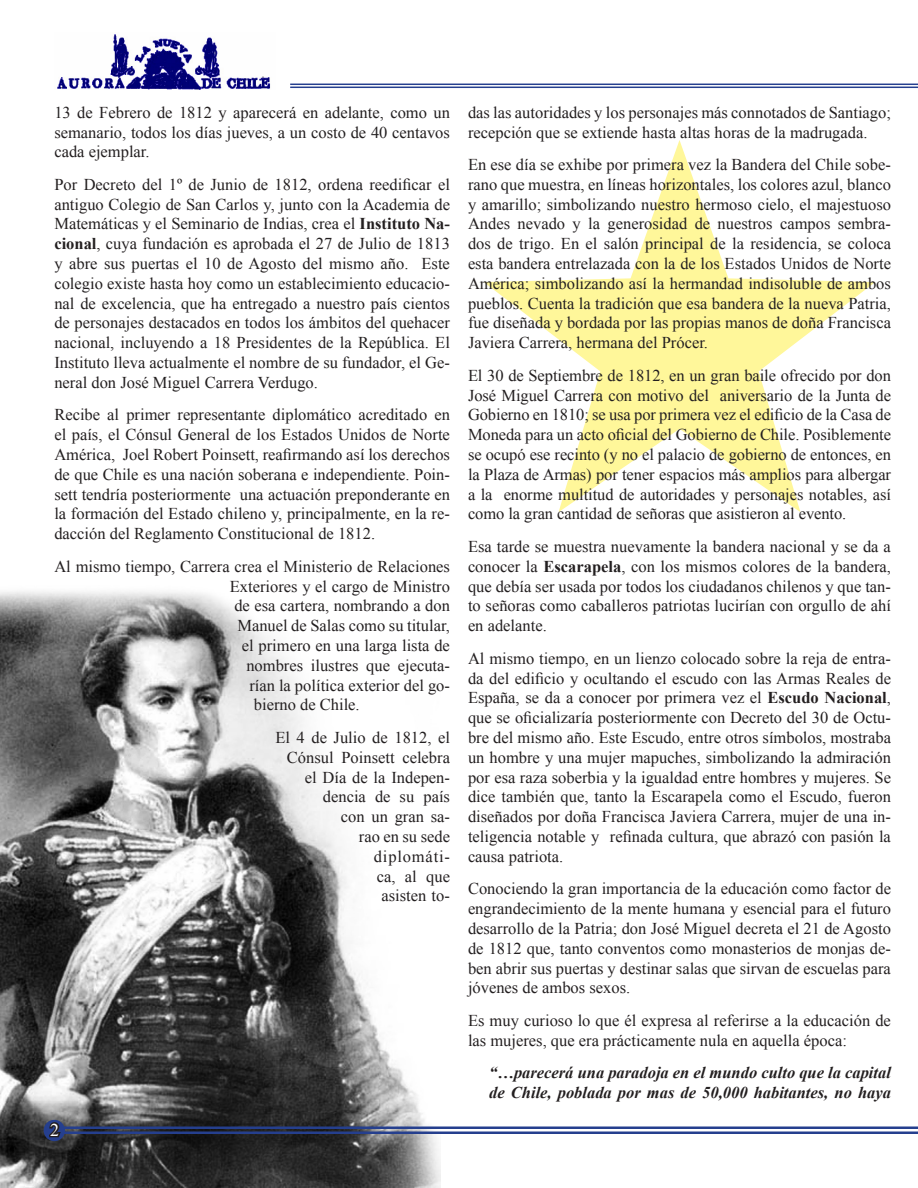
<style>
.page{position:relative;width:918px;height:1188px;background:#fff}
.page>*{position:absolute;margin:0;border:0;box-sizing:border-box;transform-origin:0 0}
.t1{font:18px "Times New Roman";color:#fff}
.t2{font:16.5px/19.8px "Times New Roman";color:#231f20;text-align:justify}
.t3{font:italic 700 16.5px/19.8px "Times New Roman";color:#231f20}
.s1{font-weight:700}
</style>
<div class="page">
<svg style="left:484px;top:140px;width:391px;height:372px"></svg>
<hr style="left:290px;top:87px;width:628px;height:1px;background:#253f8e">
<hr style="left:290px;top:84px;width:628px;height:1px;background:#253f8e">
<img style="left:0;top:591px;width:441px;height:597px">
<hr style="left:54px;top:1132px;width:864px;height:2px;background:#253f8e">
<hr style="left:54px;top:1127px;width:864px;height:2px;background:#253f8e">
<div style="left:44px;top:1120px;width:21px;height:21px;background:#253f8e;border-radius:50%"></div>
<svg style="left:45px;top:1120px;width:18px;height:19px"></svg>
<img style="left:57px;top:34px;width:214px;height:55px">
<p class="t2" style="left:54px;top:102px;width:397px">13 de Febrero de 1812 y aparecerá en adelante, como un semanario, todos los días jueves, a un costo de 40 centavos cada ejemplar.</p>
<p class="t2" style="left:54px;top:174px;width:397px">Por Decreto del 1º de Junio de 1812, ordena reedificar el antiguo Colegio de San Carlos y, junto con la Academia de Matemáticas y el Seminario de Indias, crea el <span class="s1">Instituto Na&shy;cional</span>, cuya fundación es aprobada el 27 de Julio de 1813 y abre sus puertas el 10 de Agosto del mismo año. Este colegio existe hasta hoy como un establecimiento educacio&shy;nal de excelencia, que ha entregado a nuestro país cientos de personajes destacados en todos los ámbitos del quehacer nacional, incluyendo a 18 Presidentes de la República. El Instituto lleva actualmente el nombre de su fundador, el Ge&shy;neral don José Miguel Carrera Verdugo.</p>
<p class="t2" style="left:54px;top:405px;width:397px">Recibe al primer representante diplomático acreditado en el país, el Cónsul General de los Estados Unidos de Norte América, Joel Robert Poinsett, reafirmando así los derechos de que Chile es una nación soberana e independiente. Poin&shy;sett tendría posteriormente una actuación preponderante en la formación del Estado chileno y, principalmente, en la re&shy;dacción del Reglamento Constitucional de 1812.</p>
<p class="t2" style="left:54px;top:556px;width:397px">Al mismo tiempo, Carrera crea el Ministerio de Relaciones</p>
<p class="t2" style="left:230px;top:576px;width:222px">Exteriores y el cargo de Ministro</p>
<p class="t2" style="left:234px;top:596px;width:217px">de esa cartera, nombrando a don</p>
<p class="t2" style="left:237px;top:616px;width:214px">Manuel de Salas como su titular,</p>
<p class="t2" style="left:242px;top:635px;width:210px">el primero en una larga lista de</p>
<p class="t2" style="left:246px;top:655px;width:205px">nombres ilustres que ejecuta-</p>
<p class="t2" style="left:249px;top:675px;width:202px">rían la política exterior del go-</p>
<p class="t2" style="left:254px;top:695px;width:107px">bierno de Chile.</p>
<p class="t2" style="left:275px;top:727px;width:176px;text-align:right">El 4 de Julio de 1812, el<br>Cónsul Poinsett celebra el Día de la Indepen&shy;dencia de su país<br>con un gran sa-<br>rao en su sede<br>diplomáti-<br>ca, al que<br>asisten to-</p>
<p class="t1" style="left:50px;top:1118px;width:10px">2</p>
<p class="t2" style="left:468px;top:102px;width:425px">das las autoridades y los personajes más connotados de Santiago; recepción que se extiende hasta altas horas de la madrugada.</p>
<p class="t2" style="left:468px;top:154px;width:425px">En ese día se exhibe por primera vez la Bandera del Chile sobe&shy;rano que muestra, en líneas horizontales, los colores azul, blanco y amarillo; simbolizando nuestro hermoso cielo, el majestuoso Andes nevado y la generosidad de nuestros campos sembra&shy;dos de trigo. En el salón principal de la residencia, se coloca esta bandera entrelazada con la de los Estados Unidos de Norte América; simbolizando así la hermandad indisoluble de ambos pueblos. Cuenta la tradición que esa bandera de la nueva Patria, fue diseñada y bordada por las propias manos de doña Francisca Javiera Carrera, hermana del Prócer.</p>
<p class="t2" style="left:468px;top:365px;width:425px">El 30 de Septiembre de 1812, en un gran baile ofrecido por don José Miguel Carrera con motivo del aniversario de la Junta de Gobierno en 1810; se usa por primera vez el edificio de la Casa de Moneda para un acto oficial del Gobierno de Chile. Posiblemente se ocupó ese recinto (y no el palacio de gobierno de entonces, en la Plaza de Armas) por tener espacios más amplios para albergar a la enorme multitud de autoridades y personajes notables, así como la gran cantidad de señoras que asistieron al evento.</p>
<p class="t2" style="left:468px;top:536px;width:425px">Esa tarde se muestra nuevamente la bandera nacional y se da a conocer la <span class="s1">Escarapela</span>, con los mismos colores de la bandera, que debía ser usada por todos los ciudadanos chilenos y que tan&shy;to señoras como caballeros patriotas lucirían con orgullo de ahí en adelante.</p>
<p class="t2" style="left:468px;top:648px;width:425px">Al mismo tiempo, en un lienzo colocado sobre la reja de entra&shy;da del edificio y ocultando el escudo con las Armas Reales de España, se da a conocer por primera vez el <span class="s1">Escudo Nacional</span>, que se oficializaría posteriormente con Decreto del 30 de Octu&shy;bre del mismo año. Este Escudo, entre otros símbolos, mostraba un hombre y una mujer mapuches, simbolizando la admiración por esa raza soberbia y la igualdad entre hombres y mujeres. Se dice también que, tanto la Escarapela como el Escudo, fueron diseñados por doña Francisca Javiera Carrera, mujer de una in&shy;teligencia notable y refinada cultura, que abrazó con pasión la causa patriota.</p>
<p class="t2" style="left:468px;top:879px;width:425px">Conociendo la gran importancia de la educación como factor de engrandecimiento de la mente humana y esencial para el futuro desarrollo de la Patria; don José Miguel decreta el 21 de Agosto de 1812 que, tanto conventos como monasterios de monjas de&shy;ben abrir sus puertas y destinar salas que sirvan de escuelas para jóvenes de ambos sexos.</p>
<p class="t2" style="left:468px;top:1010px;width:424px">Es muy curioso lo que él expresa al referirse a la educación de las mujeres, que era prácticamente nula en aquella época:</p>
<p class="t3" style="left:489px;top:1062px;width:403px">“…parecerá una paradoja en el mundo culto que la capital de Chile, poblada por mas de 50,000 habitantes, no haya</p>
</div>
